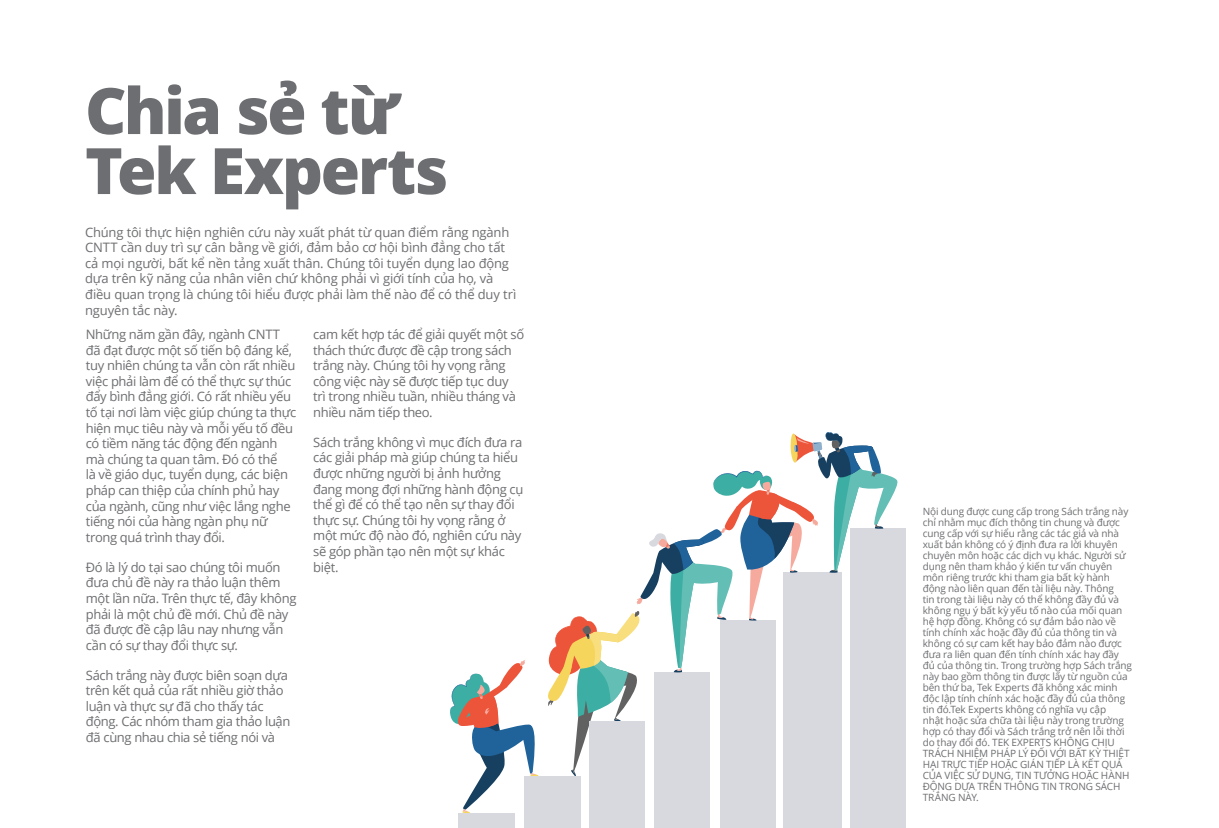
<style>
.page{position:relative;width:1219px;height:828px;background:#fff}
.page>*{position:absolute;margin:0;border:0;box-sizing:border-box;transform-origin:0 0}
.t1{font:800 64px/60px "Open Sans";letter-spacing:-.035em;color:#6d6e71}
.t2{font:13px/15.6px "Open Sans";letter-spacing:-.03em;color:#6d6e71}
.t3{font:10px/11px "Open Sans";letter-spacing:-.015em;color:#6d6e71}
</style>
<div class="page">
<div style="left:784px;top:572px;width:58px;height:256px;background:#d8d8df"></div>
<div style="left:720px;top:620px;width:56px;height:208px;background:#d8d8df"></div>
<div style="left:654px;top:672px;width:56px;height:156px;background:#d8d8df"></div>
<div style="left:589px;top:722px;width:56px;height:106px;background:#d8d8df"></div>
<div style="left:524px;top:776px;width:56px;height:52px;background:#d8d8df"></div>
<div style="left:458px;top:813px;width:57px;height:15px;background:#d8d8df"></div>
<div style="left:850px;top:528px;width:56px;height:300px;background:#d8d8df"></div>
<svg style="left:450px;top:432px;width:448px;height:382px"></svg>
<h1 class="t1" style="left:85px;top:77px;width:365px">Chia sẻ từ<br>Tek Experts</h1>
<p class="t2" style="left:85px;top:224px;width:433px">Chúng tôi thực hiện nghiên cứu này xuất phát từ quan điểm rằng ngành CNTT cần duy trì sự cân bằng về giới, đảm bảo cơ hội bình đẳng cho tất cả mọi người, bất kể nền tảng xuất thân. Chúng tôi tuyển dụng lao động dựa trên kỹ năng của nhân viên chứ không phải vì giới tính của họ, và điều quan trọng là chúng tôi hiểu được phải làm thế nào để có thể duy trì nguyên tắc này.</p>
<p class="t2" style="left:313px;top:326px;width:212px">cam kết hợp tác để giải quyết một số thách thức được đề cập trong sách trắng này. Chúng tôi hy vọng rằng công việc này sẽ được tiếp tục duy trì trong nhiều tuần, nhiều tháng và nhiều năm tiếp theo.</p>
<p class="t2" style="left:313px;top:434px;width:212px">Sách trắng không vì mục đích đưa ra các giải pháp mà giúp chúng ta hiểu được những người bị ảnh hưởng đang mong đợi những hành động cụ thể gì để có thể tạo nên sự thay đổi thực sự. Chúng tôi hy vọng rằng ở một mức độ nào đó, nghiên cứu này sẽ góp phần tạo nên một sự khác biệt.</p>
<p class="t2" style="left:86px;top:326px;width:212px">Những năm gần đây, ngành CNTT đã đạt được một số tiến bộ đáng kể, tuy nhiên chúng ta vẫn còn rất nhiều việc phải làm để có thể thực sự thúc đẩy bình đẳng giới. Có rất nhiều yếu tố tại nơi làm việc giúp chúng ta thực hiện mục tiêu này và mỗi yếu tố đều có tiềm năng tác động đến ngành mà chúng ta quan tâm. Đó có thể<br>là về giáo dục, tuyển dụng, các biện pháp can thiệp của chính phủ hay của ngành, cũng như việc lắng nghe tiếng nói của hàng ngàn phụ nữ trong quá trình thay đổi.</p>
<p class="t2" style="left:86px;top:559px;width:212px">Đó là lý do tại sao chúng tôi muốn đưa chủ đề này ra thảo luận thêm một lần nữa. Trên thực tế, đây không phải là một chủ đề mới. Chủ đề này đã được đề cập lâu nay nhưng vẫn cần có sự thay đổi thực sự.</p>
<p class="t2" style="left:86px;top:666px;width:206px">Sách trắng này được biên soạn dựa trên kết quả của rất nhiều giờ thảo luận và thực sự đã cho thấy tác động. Các nhóm tham gia thảo luận đã cùng nhau chia sẻ tiếng nói và</p>
<p class="t3" style="left:923px;top:506px;width:211px">Nội dung được cung cấp trong Sách trắng này chỉ nhằm mục đích thông tin chung và được cung cấp với sự hiểu rằng các tác giả và nhà xuất bản không có ý định đưa ra lời khuyên chuyên môn hoặc các dịch vụ khác. Người sử dụng nên tham khảo ý kiến tư vấn chuyên môn riêng trước khi tham gia bất kỳ hành động nào liên quan đến tài liệu này. Thông<br>tin trong tài liệu này có thể không đầy đủ và không ngụ ý bất kỳ yếu tố nào của mối quan hệ hợp đồng. Không có sự đảm bảo nào về tính chính xác hoặc đầy đủ của thông tin và không có sự cam kết hay bảo đảm nào được đưa ra liên quan đến tính chính xác hay đầy đủ của thông tin. Trong trường hợp Sách trắng này bao gồm thông tin được lấy từ nguồn của bên thứ ba, Tek Experts đã không xác minh độc lập tính chính xác hoặc đầy đủ của thông tin đó.Tek Experts không có nghĩa vụ cập<br>nhật hoặc sửa chữa tài liệu này trong trường hợp có thay đổi và Sách trắng trở nên lỗi thời do thay đổi đó. TEK EXPERTS KHÔNG CHỊU TRÁCH NHIỆM PHÁP LÝ ĐỐI VỚI BẤT KỲ THIỆT HẠI TRỰC TIẾP HOẶC GIÁN TIẾP LÀ KẾT QUẢ CỦA VIỆC SỬ DỤNG, TIN TƯỞNG HOẶC HÀNH ĐỘNG DỰA TRÊN THÔNG TIN TRONG SÁCH TRẮNG NÀY.</p>
</div>
